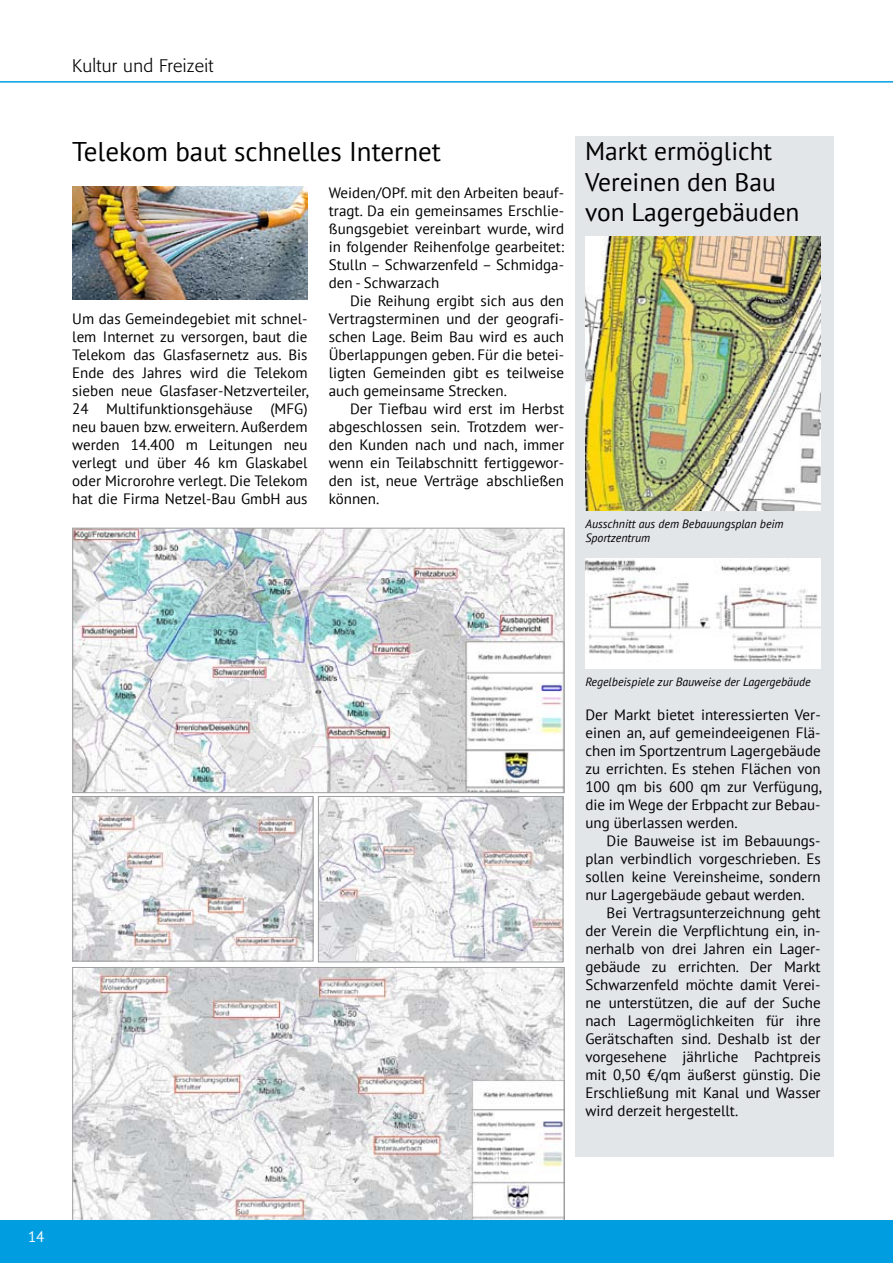
<style>
.page{position:relative;width:893px;height:1263px;background:#fff}
.page>*{position:absolute;margin:0;border:0;box-sizing:border-box;transform-origin:0 0}
.t1{font:27px "PT Sans";color:#000}
.t2{font:25.5px/30.6px "PT Sans";color:#000}
.t3{font:300 18px "Formata";letter-spacing:.02em;color:#000}
.t4{font:15px/18px "PT Sans";color:#000;text-align:justify}
.t5{font:15px "PT Sans";color:#fff}
.t6{font:italic 12px/14.4px "PT Sans";color:#000}
</style>
<div class="page">
<div style="left:575px;top:136px;width:258px;height:1020px;background:#e2e6e9"></div>
<img style="left:74px;top:530px;width:488px;height:261px">
<div style="left:72px;top:528px;width:492px;height:265px;border:1px solid #9c9e9f"></div>
<img style="left:320px;top:798px;width:241px;height:162px">
<div style="left:318px;top:796px;width:245px;height:166px;border:1px solid #9c9e9f"></div>
<img style="left:74px;top:798px;width:237px;height:161px">
<div style="left:72px;top:796px;width:241px;height:165px;border:1px solid #9c9e9f"></div>
<img style="left:74px;top:969px;width:488px;height:250px">
<hr style="left:0;top:81px;width:893px;height:2px;background:#009ee0">
<div style="left:0;top:1220px;width:893px;height:43px;background:#009ee0"></div>
<img style="left:73px;top:187px;width:235px;height:113px">
<img style="left:585px;top:236px;width:236px;height:274px">
<img style="left:585px;top:558px;width:236px;height:110px">
<p class="t3" style="left:72px;top:55px;width:143px">Kultur und Freizeit</p>
<h1 class="t1" style="left:72px;top:134px;width:370px">Telekom baut schnelles Internet</h1>
<h2 class="t2" style="left:585px;top:135px;width:216px">Markt ermöglicht<br>Vereinen den Bau von Lagergebäuden</h2>
<p class="t4" style="left:329px;top:183px;width:237px">Weiden/OPf. mit den Arbeiten beauf&shy;tragt. Da ein gemeinsames Erschlie&shy;ßungsgebiet vereinbart wurde, wird in folgender Reihenfolge gearbeitet:<br>Stulln – Schwarzenfeld – Schmidga&shy;den - Schwarzach</p>
<p class="t4" style="left:329px;top:291px;width:237px;text-indent:21px">Die Reihung ergibt sich aus den Vertragsterminen und der geografi&shy;schen Lage. Beim Bau wird es auch Überlappungen geben. Für die betei&shy;ligten Gemeinden gibt es teilweise auch gemeinsame Strecken.</p>
<p class="t4" style="left:329px;top:399px;width:237px;text-indent:21px">Der Tiefbau wird erst im Herbst abgeschlossen sein. Trotzdem wer&shy;den Kunden nach und nach, immer wenn ein Teilabschnitt fertiggewor&shy;den ist, neue Verträge abschließen können.</p>
<p class="t4" style="left:72px;top:309px;width:238px">Um das Gemeindegebiet mit schnel&shy;lem Internet zu versorgen, baut die Telekom das Glasfasernetz aus. Bis Ende des Jahres wird die Telekom sieben neue Glasfaser-Netzverteiler, 24 Multifunktionsgehäuse (MFG) neu bauen bzw. erweitern. Außerdem werden 14.400 m Leitungen neu verlegt und über 46 km Glaskabel oder Microrohre verlegt. Die Telekom hat die Firma Netzel-Bau GmbH aus</p>
<p class="t6" style="left:585px;top:516px;width:200px">Ausschnitt aus dem Bebauungsplan beim<br>Sportzentrum</p>
<p class="t5" style="left:28px;top:1227px;width:18px">14</p>
<p class="t6" style="left:585px;top:674px;width:227px">Regelbeispiele zur Bauweise der Lagergebäude</p>
<p class="t4" style="left:585px;top:705px;width:238px">Der Markt bietet interessierten Ver&shy;einen an, auf gemeindeeigenen Flä&shy;chen im Sportzentrum Lagergebäude zu errichten. Es stehen Flächen von 100 qm bis 600 qm zur Verfügung, die im Wege der Erbpacht zur Bebau&shy;ung überlassen werden.</p>
<p class="t4" style="left:585px;top:831px;width:237px;text-indent:21px">Die Bauweise ist im Bebauungs&shy;plan verbindlich vorgeschrieben. Es sollen keine Vereinsheime, sondern nur Lagergebäude gebaut werden.</p>
<p class="t4" style="left:585px;top:903px;width:237px;text-indent:21px">Bei Vertragsunterzeichnung geht der Verein die Verpflichtung ein, in&shy;nerhalb von drei Jahren ein Lager&shy;gebäude zu errichten. Der Markt Schwarzenfeld möchte damit Verei&shy;ne unterstützen, die auf der Suche nach Lagermöglichkeiten für ihre Gerätschaften sind. Deshalb ist der vorgesehene jährliche Pachtpreis mit 0,50 €/qm äußerst günstig. Die Erschließung mit Kanal und Wasser wird derzeit hergestellt.</p>
</div>
